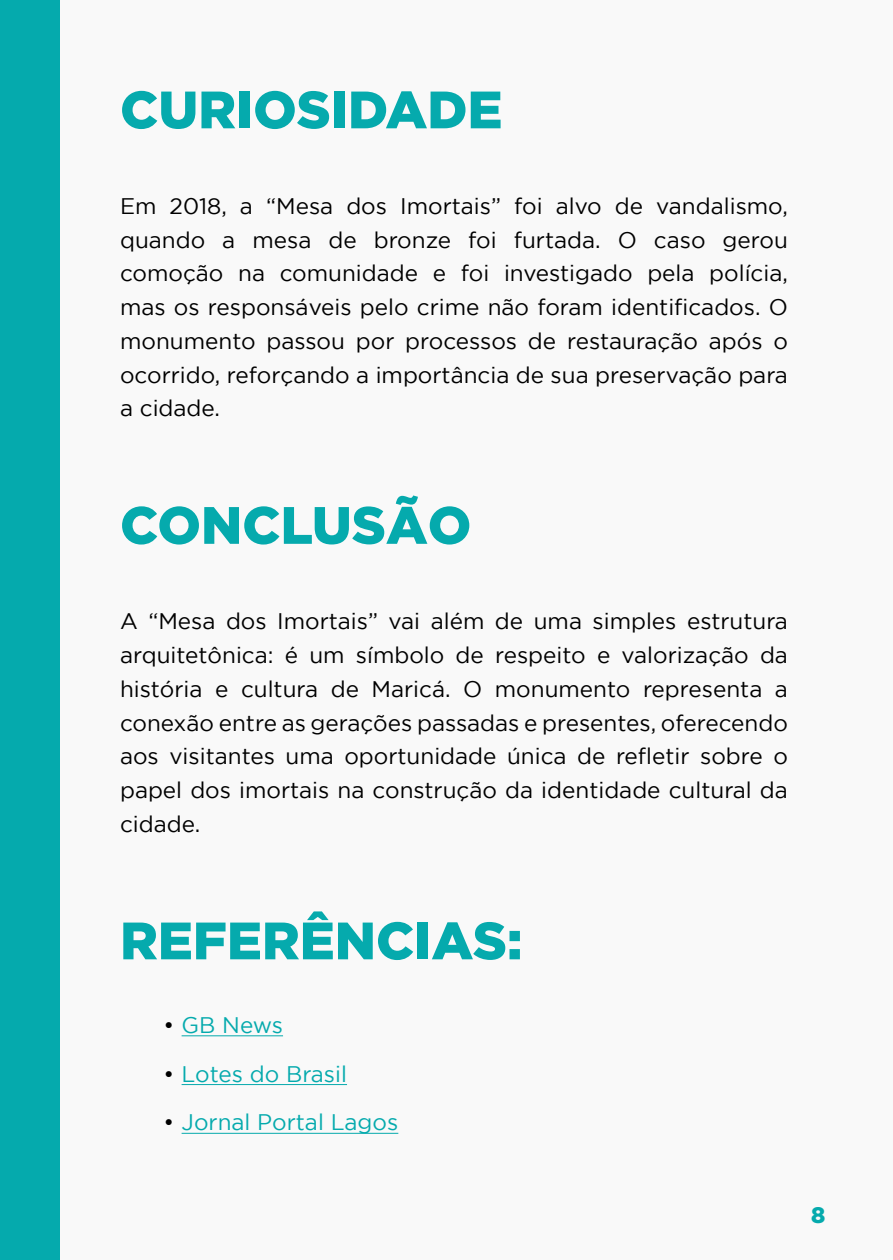
<style>
.page{position:relative;width:893px;height:1260px;background:#fff}
.page>*{position:absolute;margin:0;border:0;box-sizing:border-box;transform-origin:0 0}
.t1{font:900 52.5px "Gotham";color:#05aaad}
.t2{font:22.5px/33.8px "Gotham";color:#000;text-align:justify}
.t3{font:22.5px "Gotham";color:#05aaad}
.t4{font:900 22.5px "Gotham";color:#05aaad}
.s1{color:#000}
</style>
<div class="page">
<div style="left:0;top:0;width:892px;height:1260px;background:#f9f9f9"></div>
<hr style="left:182px;top:1036px;width:101px;height:1px;background:#05aaad">
<hr style="left:182px;top:1084px;width:165px;height:1px;background:#05aaad">
<hr style="left:182px;top:1133px;width:216px;height:1px;background:#05aaad">
<div style="left:0;top:0;width:60px;height:1260px;background:#05aaad"></div>
<h1 class="t1" style="left:120px;top:79px;width:384px">CURIOSIDADE</h1>
<p class="t2" style="left:120px;top:189px;width:669px">Em 2018, a “Mesa dos Imortais” foi alvo de vandalismo, quando a mesa de bronze foi furtada. O caso gerou comoção na comunidade e foi investigado pela polícia, mas os responsáveis pelo crime não foram identificados. O monumento passou por processos de restauração após o ocorrido, reforçando a importância de sua preservação para a cidade.</p>
<h1 class="t1" style="left:120px;top:495px;width:353px">CONCLUSÃO</h1>
<p class="t2" style="left:120px;top:604px;width:669px">A “Mesa dos Imortais” vai além de uma simples estrutura arquitetônica: é um símbolo de respeito e valorização da história e cultura de Maricá. O monumento representa a conexão entre as gerações passadas e presentes, oferecendo aos visitantes uma oportunidade única de refletir sobre o papel dos imortais na construção da identidade cultural da cidade.</p>
<h1 class="t1" style="left:120px;top:910px;width:404px">REFERÊNCIAS:</h1>
<p class="t3" style="left:164px;top:1012px;width:121px"><span class="s1">•</span> GB News</p>
<p class="t3" style="left:164px;top:1061px;width:185px"><span class="s1">•</span> Lotes do Brasil</p>
<p class="t3" style="left:164px;top:1110px;width:236px"><span class="s1">•</span> Jornal Portal Lagos</p>
<p class="t4" style="left:811px;top:1202px;width:16px">8</p>
</div>
